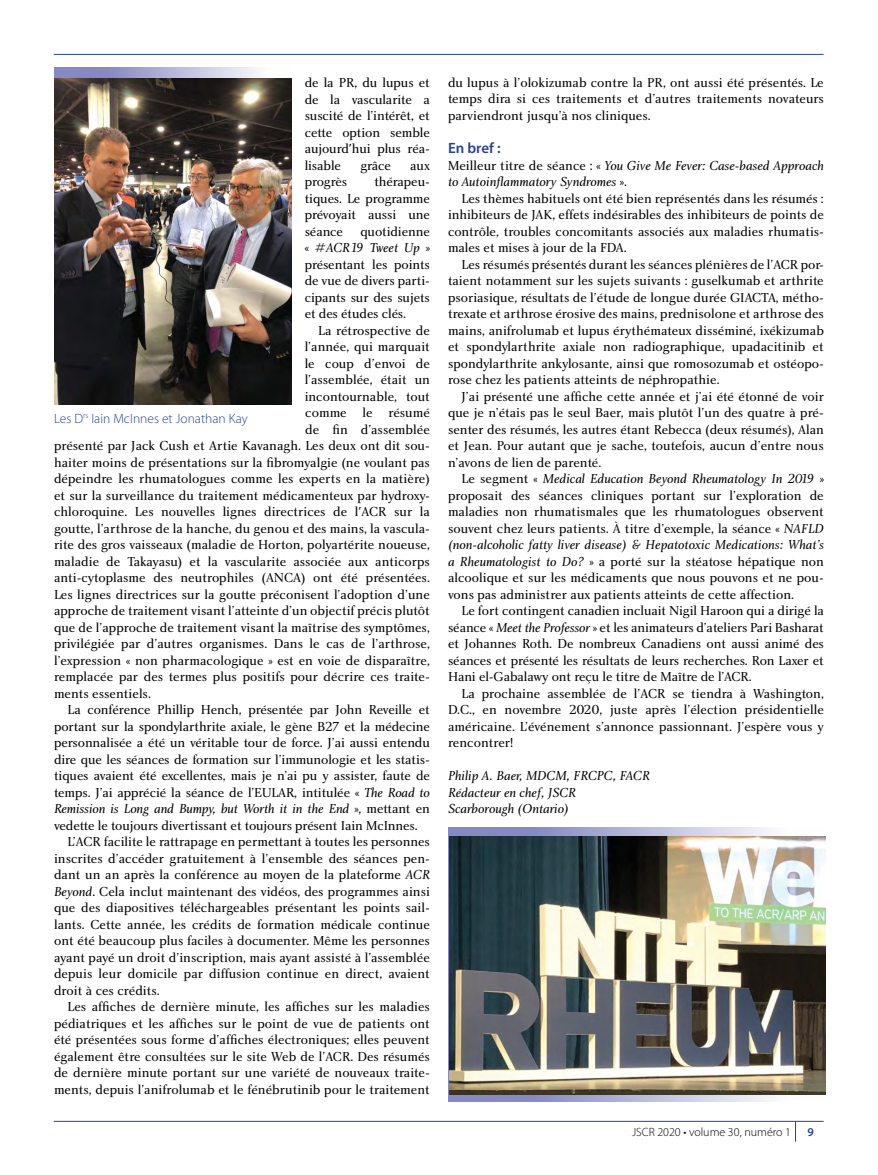
<style>
.page{position:relative;width:878px;height:1175px;background:#fff}
.page>*{position:absolute;margin:0;border:0;box-sizing:border-box;transform-origin:0 0}
.t1{font:600 15px "Myriad Pro";color:#27419a}
.t2{font:13.5px/16.5px "Charlotte Book Plain";color:#000;text-align:justify}
.t3{font:13.5px/16.5px "Charlotte Book Italic Plain";color:#000}
.t4{font:300 13.5px "Myriad Pro";color:#27419a}
.t5{font:300 12px "Myriad Pro";color:#000}
.t6{font:600 12px "Myriad Pro";color:#27419a}
.s1{font-family:"Charlotte Book Plain"}
.s2{font-family:"Charlotte Book Italic Plain"}
</style>
<div class="page">
<svg style="left:54px;top:68px;width:238px;height:330px"></svg>
<hr style="left:54px;top:54px;width:769px;height:1px;background:#27419a">
<hr style="left:54px;top:1120px;width:769px;height:1px;background:#27419a">
<svg style="left:795px;top:1121px;width:1px;height:20px"></svg>
<img style="left:54px;top:78px;width:237px;height:326px">
<svg style="left:448px;top:827px;width:377px;height:274px"></svg>
<img style="left:449px;top:836px;width:376px;height:258px">
<p class="t2" style="left:304px;top:74px;width:127px">de la PR, du lupus et de la vascularite a suscité de l’intérêt, et cette option semble aujourd'hui plus réa&shy;lisable</p>
<p class="t2" style="left:360px;top:157px;width:32px">grâce</p>
<p class="t2" style="left:410px;top:157px;width:21px">aux</p>
<p class="t2" style="left:304px;top:173px;width:127px;text-indent:70px">thérapeu&shy;tiques. Le programme prévoyait aussi une séance</p>
<p class="t2" style="left:304px;top:173px;width:44px">progrès</p>
<p class="t2" style="left:360px;top:223px;width:71px">quotidienne</p>
<p class="t3" style="left:304px;top:239px;width:127px"><span class="s1">«</span> #ACR19 Tweet Up <span class="s1">»</span></p>
<p class="t2" style="left:304px;top:256px;width:127px">présentant les points de vue de divers parti&shy;cipants sur des sujets et des études clés.</p>
<p class="t2" style="left:318px;top:322px;width:113px">La rétrospective de</p>
<p class="t2" style="left:304px;top:338px;width:127px">l’année, qui marquait</p>
<p class="t2" style="left:304px;top:355px;width:127px">le coup d’envoi de</p>
<p class="t2" style="left:304px;top:371px;width:127px">l’assemblée, était un</p>
<p class="t2" style="left:304px;top:388px;width:127px">incontournable, tout</p>
<p class="t2" style="left:305px;top:404px;width:126px">comme le résumé</p>
<p class="t2" style="left:305px;top:421px;width:126px">de fin d’assemblée</p>
<p class="t2" style="left:54px;top:437px;width:377px">présenté par Jack Cush et Artie Kavanagh. Les deux ont dit sou-</p>
<p class="t2" style="left:54px;top:454px;width:377px">haiter moins de présentations sur la fibromyalgie (ne voulant pas</p>
<p class="t2" style="left:54px;top:470px;width:377px">dépeindre les rhumatologues comme les experts en la matière)</p>
<p class="t2" style="left:54px;top:487px;width:377px">et sur la surveillance du traitement médicamenteux par hydroxy-</p>
<p class="t2" style="left:54px;top:503px;width:377px">chloroquine. Les nouvelles lignes directrices de l'ACR sur la</p>
<p class="t2" style="left:54px;top:520px;width:377px">goutte, l’arthrose de la hanche, du genou et des mains, la vascula-</p>
<p class="t2" style="left:54px;top:536px;width:377px">rite des gros vaisseaux (maladie de Horton, polyartérite noueuse,</p>
<p class="t2" style="left:54px;top:553px;width:377px">maladie de Takayasu) et la vascularite associée aux anticorps</p>
<p class="t2" style="left:54px;top:569px;width:377px">anti-cytoplasme des neutrophiles (ANCA) ont été présentées.</p>
<p class="t2" style="left:54px;top:585px;width:377px">Les lignes directrices sur la goutte préconisent l’adoption d’une</p>
<p class="t2" style="left:54px;top:602px;width:377px">approche de traitement visant l’atteinte d’un objectif précis plutôt</p>
<p class="t2" style="left:54px;top:618px;width:377px">que de l’approche de traitement visant la maîtrise des symptômes,</p>
<p class="t2" style="left:54px;top:635px;width:377px">privilégiée par d’autres organismes. Dans le cas de l’arthrose,</p>
<p class="t2" style="left:54px;top:651px;width:377px">l’expression « non pharmacologique » est en voie de disparaître,</p>
<p class="t2" style="left:54px;top:668px;width:377px">remplacée par des termes plus positifs pour décrire ces traite-</p>
<p class="t2" style="left:54px;top:684px;width:98px">ments essentiels.</p>
<p class="t2" style="left:68px;top:701px;width:364px">La conférence Phillip Hench, présentée par John Reveille et</p>
<p class="t2" style="left:54px;top:717px;width:377px">portant sur la spondylarthrite axiale, le gène B27 et la médecine</p>
<p class="t2" style="left:54px;top:734px;width:377px">personnalisée a été un véritable tour de force. J’ai aussi entendu</p>
<p class="t2" style="left:54px;top:750px;width:377px">dire que les séances de formation sur l’immunologie et les statis-</p>
<p class="t2" style="left:54px;top:767px;width:377px">tiques avaient été excellentes, mais je n’ai pu y assister, faute de</p>
<p class="t2" style="left:54px;top:783px;width:377px">temps. J’ai apprécié la séance de l’EULAR, intitulée « <span class="s2">The Road to</span></p>
<p class="t3" style="left:54px;top:800px;width:377px">Remission is Long and Bumpy, but Worth it in the End <span class="s1">», mettant en</span></p>
<p class="t2" style="left:54px;top:816px;width:365px">vedette le toujours divertissant et toujours présent Iain McInnes.</p>
<p class="t2" style="left:68px;top:833px;width:364px">L’ACR facilite le rattrapage en permettant à toutes les personnes</p>
<p class="t2" style="left:54px;top:849px;width:377px">inscrites d’accéder gratuitement à l’ensemble des séances pen-</p>
<p class="t2" style="left:54px;top:866px;width:377px">dant un an après la conférence au moyen de la plateforme <span class="s2">ACR</span></p>
<p class="t2" style="left:54px;top:882px;width:377px"><span class="s2">Beyond</span>. Cela inclut maintenant des vidéos, des programmes ainsi</p>
<p class="t2" style="left:54px;top:899px;width:377px">que des diapositives téléchargeables présentant les points sail-</p>
<p class="t2" style="left:54px;top:915px;width:377px">lants. Cette année, les crédits de formation médicale continue</p>
<p class="t2" style="left:54px;top:932px;width:377px">ont été beaucoup plus faciles à documenter. Même les personnes</p>
<p class="t2" style="left:54px;top:948px;width:377px">ayant payé un droit d’inscription, mais ayant assisté à l’assemblée</p>
<p class="t2" style="left:54px;top:965px;width:377px">depuis leur domicile par diffusion continue en direct, avaient</p>
<p class="t2" style="left:54px;top:981px;width:107px">droit à ces crédits.</p>
<p class="t2" style="left:68px;top:998px;width:364px">Les affiches de dernière minute, les affiches sur les maladies</p>
<p class="t2" style="left:54px;top:1014px;width:377px">pédiatriques et les affiches sur le point de vue de patients ont</p>
<p class="t2" style="left:54px;top:1031px;width:377px">été présentées sous forme d’affiches électroniques; elles peuvent</p>
<p class="t2" style="left:54px;top:1047px;width:377px">également être consultées sur le site Web de l’ACR. Des résumés</p>
<p class="t2" style="left:54px;top:1064px;width:377px">de dernière minute portant sur une variété de nouveaux traite-</p>
<p class="t2" style="left:54px;top:1080px;width:377px">ments, depuis l’anifrolumab et le fénébrutinib pour le traitement</p>
<p class="t4" style="left:54px;top:411px;width:195px">Les D<sup>rs</sup> Iain McInnes et Jonathan Kay</p>
<p class="t2" style="left:448px;top:74px;width:377px">du lupus à l’olokizumab contre la PR, ont aussi été présentés. Le temps dira si ces traitements et d’autres traitements novateurs parviendront jusqu’à nos cliniques.</p>
<p class="t1" style="left:448px;top:140px;width:54px">En bref :</p>
<p class="t3" style="left:448px;top:157px;width:377px"><span class="s1">Meilleur titre de séance : «</span> You Give Me Fever: Case-based Approach to Autoinflammatory Syndromes <span class="s1">».</span></p>
<p class="t2" style="left:448px;top:190px;width:377px;text-indent:14px">Les thèmes habituels ont été bien représentés dans les résumés : inhibiteurs de JAK, effets indésirables des inhibiteurs de points de contrôle, troubles concomitants associés aux maladies rhumatis&shy;males et mises à jour de la FDA.</p>
<p class="t2" style="left:448px;top:256px;width:377px;text-indent:14px">Les résumés présentés durant les séances plénières de l’ACR por&shy;taient notamment sur les sujets suivants : guselkumab et arthrite psoriasique, résultats de l’étude de longue durée GIACTA, métho&shy;trexate et arthrose érosive des mains, prednisolone et arthrose des mains, anifrolumab et lupus érythémateux disséminé, ixékizumab et spondylarthrite axiale non radiographique, upadacitinib et spondylarthrite ankylosante, ainsi que romosozumab et ostéopo&shy;rose chez les patients atteints de néphropathie.</p>
<p class="t2" style="left:448px;top:388px;width:377px;text-indent:14px">J’ai présenté une affiche cette année et j’ai été étonné de voir que je n’étais pas le seul Baer, mais plutôt l’un des quatre à pré&shy;senter des résumés, les autres étant Rebecca (deux résumés), Alan et Jean. Pour autant que je sache, toutefois, aucun d’entre nous n’avons de lien de parenté.</p>
<p class="t3" style="left:461px;top:470px;width:364px"><span class="s1">Le segment «</span> Medical Education Beyond Rheumatology In 2019 <span class="s1">»</span></p>
<p class="t2" style="left:448px;top:487px;width:377px">proposait des séances cliniques portant sur l’exploration de maladies non rhumatismales que les rhumatologues observent souvent chez leurs patients. À titre d’exemple, la séance « <span class="s2">NAFLD</span></p>
<p class="t3" style="left:448px;top:536px;width:377px">(non-alcoholic fatty liver disease) &amp; Hepatotoxic Medications: What’s</p>
<p class="t2" style="left:448px;top:553px;width:377px"><span class="s2">a Rheumatologist to Do?</span> » a porté sur la stéatose hépatique non alcoolique et sur les médicaments que nous pouvons et ne pou&shy;vons pas administrer aux patients atteints de cette affection.</p>
<p class="t2" style="left:448px;top:602px;width:377px;text-indent:14px">Le fort contingent canadien incluait Nigil Haroon qui a dirigé la séance « <span class="s2">Meet the Professor</span> » et les animateurs d’ateliers Pari Basharat et Johannes Roth. De nombreux Canadiens ont aussi animé des séances et présenté les résultats de leurs recherches. Ron Laxer et Hani el-Gabalawy ont reçu le titre de Maître de l’ACR.</p>
<p class="t2" style="left:448px;top:684px;width:377px;text-indent:14px">La prochaine assemblée de l’ACR se tiendra à Washington, D.C., en novembre 2020, juste après l’élection présidentielle américaine. L’événement s’annonce passionnant. J’espère vous y rencontrer!</p>
<p class="t3" style="left:448px;top:767px;width:203px">Philip A. Baer, MDCM, FRCPC, FACR<br>Rédacteur en chef, JSCR<br>Scarborough (Ontario)</p>
<p class="t5" style="left:632px;top:1125px;width:160px">JSCR 2020 • volume 30, numéro 1</p>
<p class="t6" style="left:807px;top:1125px;width:8px">9</p>
</div>
